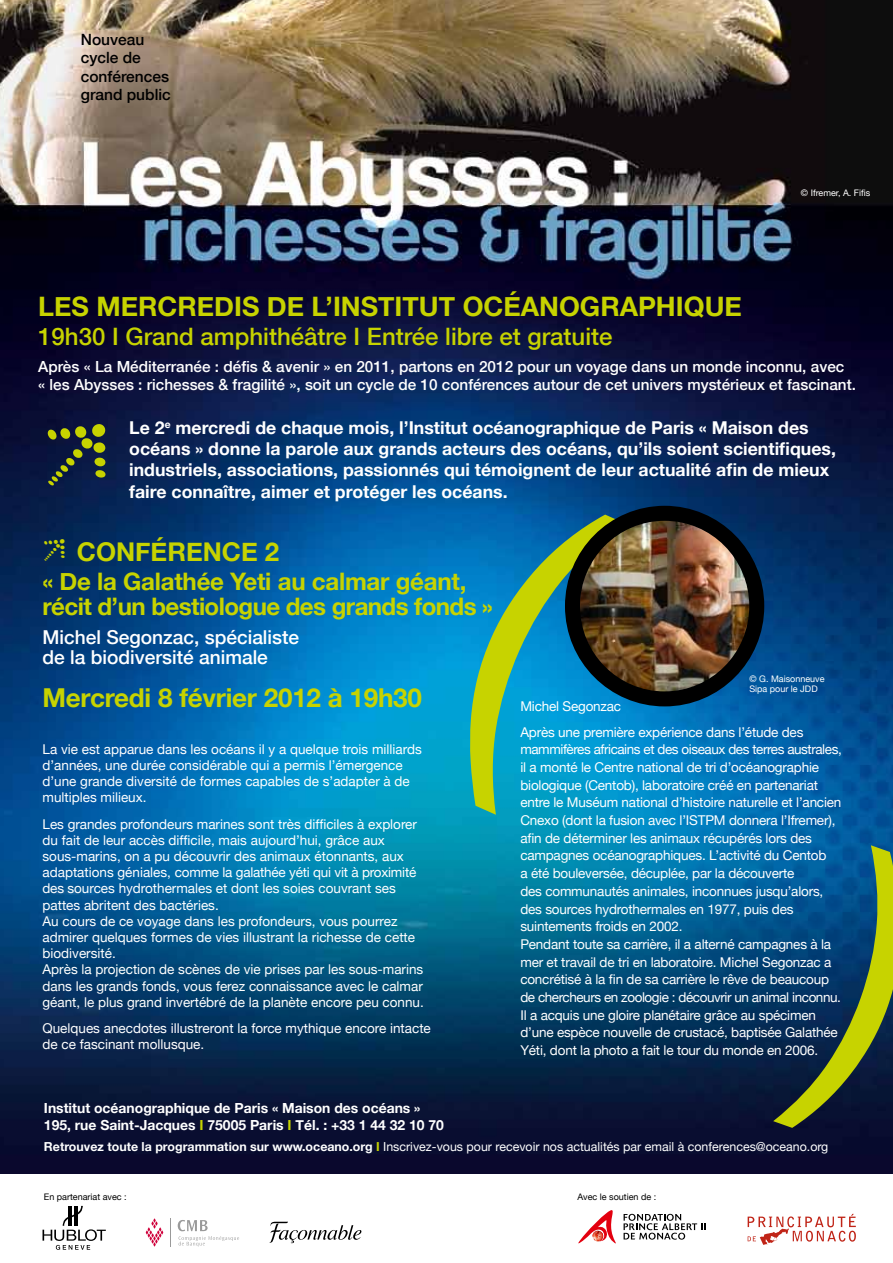
<style>
.page{position:relative;width:893px;height:1263px;background:#fff}
.page>*{position:absolute;margin:0;border:0;box-sizing:border-box;transform-origin:0 0}
.t1{font:68.25px "Dingsbums Bats";color:#c7d300}
.t2{font:700 26.85px "Helvetica Neue";color:#c7d300}
.t3{font:700 26.1px "Helvetica Neue";letter-spacing:-.01em;color:#c7d300}
.t4{font:700 25.8px "Helvetica Neue";color:#c7d300}
.t5{font:700 24.15px/24.5px "Helvetica Neue";letter-spacing:-.025em;color:#c7d300}
.t6{font:500 24px "Helvetica Neue";color:#c7d300}
.t7{font:500 19.2px/20.2px "Helvetica Neue";color:#fff}
.t8{font:700 17.7px/21.3px "Helvetica Neue";color:#fff}
.t9{font:500 15.6px/18.6px "Helvetica Neue";color:#000}
.t10{font:500 15.3px/18.5px "Helvetica Neue";color:#fff}
.t11{font:700 13.95px/16.6px "Helvetica Neue";color:#fff}
.t12{font:13.5px/17.7px "Helvetica Neue";letter-spacing:-.015em;color:#fff}
.t13{font:12.45px "Helvetica Neue";color:#fff}
.t14{font:9px/10.8px "Helvetica Neue";color:#fff}
.t15{font:9px "Helvetica Neue";color:#000}
.s1{font-family:"Dingsbums Bats";font-weight:400;font-size:24.15px}
.s2{color:#c7d300}
.s3{font-weight:700}
.s4{font-weight:700;color:#c7d300}
</style>
<div class="page">
<img style="left:0;top:0;width:893px;height:1174px">
<img style="left:625px;top:513px;width:132px;height:186px">
<div style="left:565px;top:506px;width:199px;height:200px;border:15px solid #000;border-radius:50%"></div>
<svg style="left:748px;top:1214px;width:108px;height:31px"></svg>
<svg style="left:578px;top:1210px;width:38px;height:34px"></svg>
<svg style="left:624px;top:1214px;width:82px;height:25px"></svg>
<svg style="left:170px;top:1218px;width:1px;height:29px"></svg>
<svg style="left:178px;top:1220px;width:61px;height:26px"></svg>
<svg style="left:146px;top:1218px;width:17px;height:29px"></svg>
<svg style="left:269px;top:1221px;width:92px;height:22px"></svg>
<svg style="left:43px;top:1206px;width:63px;height:44px"></svg>
<svg style="left:426px;top:493px;width:199px;height:321px;background:#087fb2"></svg>
<svg style="left:774px;top:845px;width:119px;height:299px;background:#043262"></svg>
<p class="t9" style="left:81px;top:30px;width:92px">Nouveau cycle de conférences grand public</p>
<h2 class="t2" style="left:38px;top:290px;width:705px">LES MERCREDIS DE L’INSTITUT OCÉANOGRAPHIQUE</h2>
<h3 class="t6" style="left:38px;top:322px;width:576px">19h30 I Grand amphithéâtre I Entrée libre et gratuite</h3>
<p class="t14" style="left:801px;top:187px;width:71px">© Ifremer, A. Fifis</p>
<p class="t10" style="left:38px;top:357px;width:819px">Après « La Méditerranée : défis &amp; avenir » en 2011, partons en 2012 pour un voyage dans un monde inconnu, avec<br>« les Abysses : richesses &amp; fragilité », soit un cycle de 10 conférences autour de cet univers mystérieux et fascinant.</p>
<h1 class="t1" style="left:43px;top:423px;width:70px">k</h1>
<p class="t8" style="left:129px;top:417px;width:708px">Le 2<sup>e</sup> mercredi de chaque mois, l’Institut océanographique de Paris « Maison des océans » donne la parole aux grands acteurs des océans, qu’ils soient scientifiques, industriels, associations, passionnés qui témoignent de leur actualité afin de mieux</p>
<h3 class="t8" style="left:129px;top:480px;width:380px">faire connaître, aimer et protéger les océans.</h3>
<h3 class="t4" style="left:43px;top:536px;width:238px"><span class="s1">k</span> CONFÉRENCE 2</h3>
<h3 class="t5" style="left:43px;top:569px;width:452px">« De la Galathée Yeti au calmar géant, récit d’un bestiologue des grands fonds »</h3>
<h3 class="t7" style="left:43px;top:627px;width:258px">Michel Segonzac, spécialiste de la biodiversité animale</h3>
<h3 class="t3" style="left:43px;top:681px;width:381px">Mercredi 8 février 2012 à 19h30</h3>
<p class="t12" style="left:43px;top:740px;width:381px;line-height:16.2px">La vie est apparue dans les océans il y a quelque trois milliards d’années, une durée considérable qui a permis l’émergence d’une grande diversité de formes capables de s’adapter à de multiples milieux.</p>
<p class="t12" style="left:43px;top:815px;width:383px;line-height:16.2px">Les grandes profondeurs marines sont très difficiles à explorer du fait de leur accès difficile, mais aujourd’hui, grâce aux sous-marins, on a pu découvrir des animaux étonnants, aux adaptations géniales, comme la galathée yéti qui vit à proximité des sources hydrothermales et dont les soies couvrant ses pattes abritent des bactéries.<br>Au cours de ce voyage dans les profondeurs, vous pourrez admirer quelques formes de vies illustrant la richesse de cette biodiversité.<br>Après la projection de scènes de vie prises par les sous-marins dans les grands fonds, vous ferez connaissance avec le calmar géant, le plus grand invertébré de la planète encore peu connu.</p>
<p class="t12" style="left:43px;top:1020px;width:390px;line-height:16.2px">Quelques anecdotes illustreront la force mythique encore intacte de ce fascinant mollusque.</p>
<p class="t12" style="left:520px;top:697px;width:102px">Michel Segonzac</p>
<p class="t14" style="left:749px;top:673px;width:77px">© G. Maisonneuve<br>Sipa pour le JDD</p>
<p class="t12" style="left:520px;top:723px;width:323px">Après une première expérience dans l’étude des mammifères africains et des oiseaux des terres australes, il a monté le Centre national de tri d’océanographie biologique (Centob), laboratoire créé en partenariat entre le Muséum national d’histoire naturelle et l’ancien Cnexo (dont la fusion avec l’ISTPM donnera l’Ifremer), afin de déterminer les animaux récupérés lors des campagnes océanographiques. L’activité du Centob<br>a été bouleversée, décuplée, par la découverte<br>des communautés animales, inconnues jusqu’alors, des sources hydrothermales en 1977, puis des suintements froids en 2002.<br>Pendant toute sa carrière, il a alterné campagnes à la mer et travail de tri en laboratoire. Michel Segonzac a concrétisé à la fin de sa carrière le rêve de beaucoup de chercheurs en zoologie : découvrir un animal inconnu.<br>Il a acquis une gloire planétaire grâce au spécimen d’une espèce nouvelle de crustacé, baptisée Galathée Yéti, dont la photo a fait le tour du monde en 2006.</p>
<p class="t11" style="left:44px;top:1099px;width:401px">Institut océanographique de Paris « Maison des océans »<br>195, rue Saint-Jacques <span class="s2">I</span> 75005 Paris <span class="s2">I</span> Tél. : +33 1 44 32 10 70</p>
<p class="t13" style="left:44px;top:1139px;width:786px"><span class="s3">Retrouvez toute la programmation sur www.oceano.org</span> <span class="s4">I</span> Inscrivez-vous pour recevoir nos actualités par email à conferences@oceano.org</p>
<p class="t15" style="left:44px;top:1191px;width:84px">En partenariat avec :</p>
<p class="t15" style="left:578px;top:1191px;width:80px">Avec le soutien de :</p>
</div>
